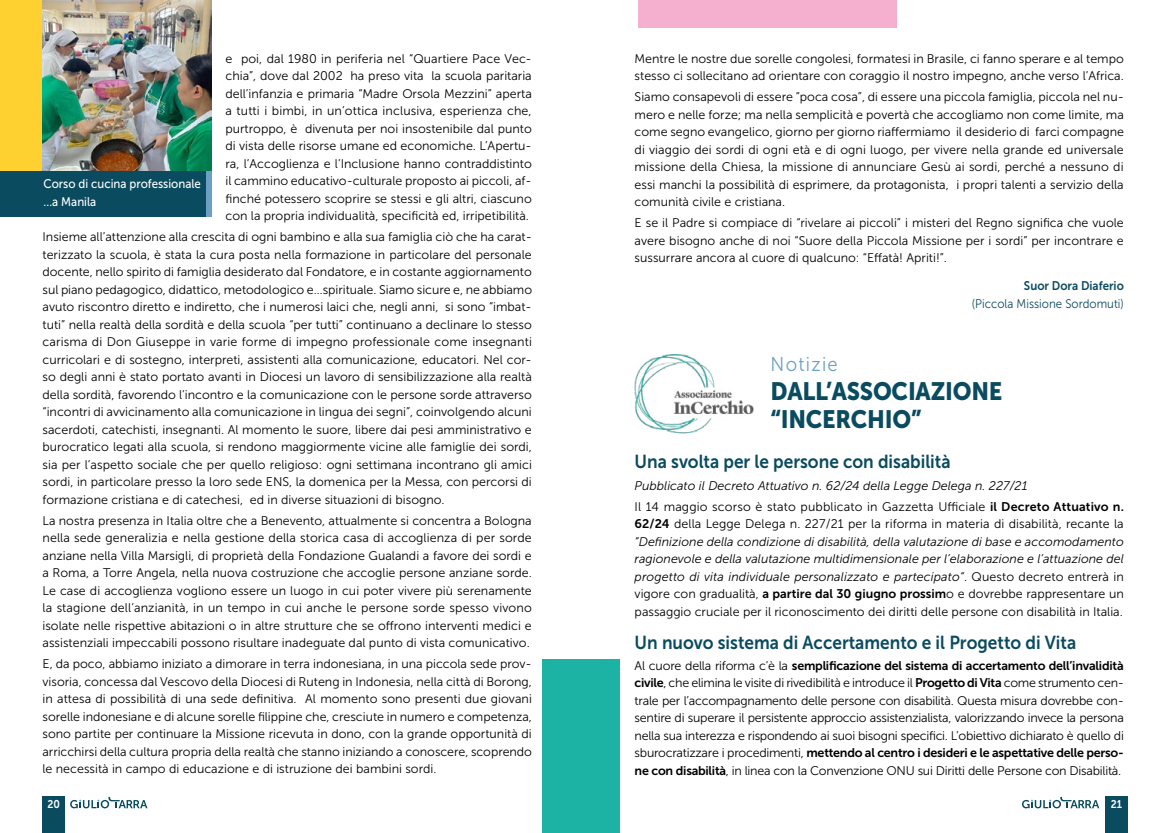
<style>
.page{position:relative;width:1170px;height:833px;background:#fff}
.page>*{position:absolute;margin:0;border:0;box-sizing:border-box;transform-origin:0 0}
.t1{font:25px/28.8px "Museo Sans 900";letter-spacing:-.01em;color:#0a4b60;scale:.92 1}
.t2{font:20px "Museo Sans 300";letter-spacing:.07em;color:#6b9fc4;scale:.92 1}
.t3{font:18.75px "Museo Sans 700";color:#0a4b60;scale:.92 1}
.t4{font:12.5px/17.5px "Museo Sans 300";color:#000;text-align:justify}
.t5{font:12.5px "Museo Sans 700";letter-spacing:-.02em;color:#000}
.t6{font:italic 12.5px/21px "Museo Sans 300";color:#000}
.t7{font:12.5px "Museo Sans 300";letter-spacing:-.02em;color:#000}
.t8{font:12.5px/17.5px "Museo Sans 500";color:#fff;scale:.92 1}
.t9{font:12.5px "Museo Sans 300";color:#0a4b60;scale:.92 1}
.t10{font:12.5px "Museo Sans 700";color:#0a4b60;scale:.92 1}
.t11{font:11.25px "Museo Sans 700";color:#fff;scale:.92 1}
.s1{font-style:normal}
.s2{font-family:"Museo Sans 700";font-style:normal}
.s3{font-family:"Museo Sans 700"}
.s4{font-style:italic}
.s5{font-family:"Museo Sans 300"}
</style>
<div class="page">
<div style="left:0;top:0;width:63px;height:177px;background:#fed130"></div>
<div style="left:542px;top:660px;width:77px;height:173px;background:#1cb3a4"></div>
<div style="left:638px;top:0;width:258px;height:27px;background:#f4b0ce"></div>
<img style="left:43px;top:0;width:168px;height:171px">
<div style="left:0;top:171px;width:207px;height:45px;background:#0a4b60"></div>
<div style="left:206px;top:171px;width:5px;height:45px;background:#6b9fc4"></div>
<img style="left:634px;top:354px;width:120px;height:80px">
<svg style="left:1022px;top:797px;width:77px;height:11px"></svg>
<svg style="left:70px;top:797px;width:77px;height:11px"></svg>
<div style="left:1105px;top:797px;width:22px;height:36px;background:#0a4b60"></div>
<div style="left:43px;top:797px;width:22px;height:36px;background:#0a4b60"></div>
<p class="t4" style="left:225px;top:50px;width:308px">e poi, dal 1980 in periferia nel “Quartiere Pace Vec&shy;chia”, dove dal 2002 ha preso vita la scuola paritaria dell’infanzia e primaria “Madre Orsola Mezzini” aperta a tutti i bimbi, in un’ottica inclusiva, esperienza che, purtroppo, è divenuta per noi insostenibile dal punto di vista delle risorse umane ed economiche. L’Apertu&shy;ra, l’Accoglienza e l’Inclusione hanno contraddistinto il cammino educativo-culturale proposto ai piccoli, af&shy;finché potessero scoprire se stessi e gli altri, ciascuno con la propria individualità, specificità ed, irripetibilità.</p>
<p class="t4" style="left:43px;top:228px;width:491px">Insieme all’attenzione alla crescita di ogni bambino e alla sua famiglia ciò che ha carat&shy;terizzato la scuola, è stata la cura posta nella formazione in particolare del personale docente, nello spirito di famiglia desiderato dal Fondatore, e in costante aggiornamento sul piano pedagogico, didattico, metodologico e…spirituale. Siamo sicure e, ne abbiamo avuto riscontro diretto e indiretto, che i numerosi laici che, negli anni, si sono “imbat&shy;tuti” nella realtà della sordità e della scuola “per tutti” continuano a declinare lo stesso carisma di Don Giuseppe in varie forme di impegno professionale come insegnanti curricolari e di sostegno, interpreti, assistenti alla comunicazione, educatori. Nel cor&shy;so degli anni è stato portato avanti in Diocesi un lavoro di sensibilizzazione alla realtà della sordità, favorendo l’incontro e la comunicazione con le persone sorde attraverso “incontri di avvicinamento alla comunicazione in lingua dei segni”, coinvolgendo alcuni sacerdoti, catechisti, insegnanti. Al momento le suore, libere dai pesi amministrativo e burocratico legati alla scuola, si rendono maggiormente vicine alle famiglie dei sordi, sia per l’aspetto sociale che per quello religioso: ogni settimana incontrano gli amici sordi, in particolare presso la loro sede ENS, la domenica per la Messa, con percorsi di formazione cristiana e di catechesi, ed in diverse situazioni di bisogno.</p>
<p class="t4" style="left:43px;top:512px;width:491px">La nostra presenza in Italia oltre che a Benevento, attualmente si concentra a Bologna nella sede generalizia e nella gestione della storica casa di accoglienza di per sorde anziane nella Villa Marsigli, di proprietà della Fondazione Gualandi a favore dei sordi e a Roma, a Torre Angela, nella nuova costruzione che accoglie persone anziane sorde.<br>Le case di accoglienza vogliono essere un luogo in cui poter vivere più serenamente la stagione dell’anzianità, in un tempo in cui anche le persone sorde spesso vivono isolate nelle rispettive abitazioni o in altre strutture che se offrono interventi medici e assistenziali impeccabili possono risultare inadeguate dal punto di vista comunicativo.</p>
<p class="t4" style="left:43px;top:655px;width:491px">E, da poco, abbiamo iniziato a dimorare in terra indonesiana, in una piccola sede prov&shy;visoria, concessa dal Vescovo della Diocesi di Ruteng in Indonesia, nella città di Borong, in attesa di possibilità di una sede definitiva. Al momento sono presenti due giovani sorelle indonesiane e di alcune sorelle filippine che, cresciute in numero e competenza, sono partite per continuare la Missione ricevuta in dono, con la grande opportunità di arricchirsi della cultura propria della realtà che stanno iniziando a conoscere, scoprendo le necessità in campo di educazione e di istruzione dei bambini sordi.</p>
<p class="t8" style="left:43px;top:175px;width:173px">Corso di cucina professionale …a Manila</p>
<p class="t4" style="left:634px;top:50px;width:490px">Mentre le nostre due sorelle congolesi, formatesi in Brasile, ci fanno sperare e al tempo stesso ci sollecitano ad orientare con coraggio il nostro impegno, anche verso l’Africa.</p>
<p class="t4" style="left:634px;top:88px;width:491px">Siamo consapevoli di essere ”poca cosa”, di essere una piccola famiglia, piccola nel nu&shy;mero e nelle forze; ma nella semplicità e povertà che accogliamo non come limite, ma come segno evangelico, giorno per giorno riaffermiamo il desiderio di farci compagne di viaggio dei sordi di ogni età e di ogni luogo, per vivere nella grande ed universale missione della Chiesa, la missione di annunciare Gesù ai sordi, perché a nessuno di essi manchi la possibilità di esprimere, da protagonista, i propri talenti a servizio della comunità civile e cristiana.</p>
<p class="t4" style="left:634px;top:214px;width:490px">E se il Padre si compiace di “rivelare ai piccoli” i misteri del Regno significa che vuole avere bisogno anche di noi “Suore della Piccola Missione per i sordi” per incontrare e sussurrare ancora al cuore di qualcuno: “Effatà! Apriti!”.</p>
<p class="t10" style="left:1023px;top:279px;width:110px">Suor Dora Diaferio</p>
<p class="t9" style="left:971px;top:297px;width:166px">(Piccola Missione Sordomuti)</p>
<h2 class="t2" style="left:770px;top:353px;width:75px">Notizie</h2>
<h1 class="t1" style="left:770px;top:376px;width:253px">DALL’ASSOCIAZIONE “INCERCHIO”</h1>
<h3 class="t3" style="left:634px;top:451px;width:345px">Una svolta per le persone con disabilità</h3>
<p class="t6" style="left:634px;top:475px;width:490px">Pubblicato il Decreto Attuativo n. 62/24 della Legge Delega n. 227/21<br><span class="s1">Il 14 maggio scorso è stato pubblicato in Gazzetta Ufficiale</span> <span class="s2">il Decreto Attuativo n.</span></p>
<p class="t4" style="left:634px;top:515px;width:490px"><span class="s3">62/24</span> della Legge Delega n. 227/21 per la riforma in materia di disabilità, recante la <span class="s4">“Definizione della condizione di disabilità, della valutazione di base e accomodamento ragionevole e della valutazione multidimensionale per l’elaborazione e l’attuazione del progetto di vita individuale personalizzato e partecipato“</span>. Questo decreto entrerà in vigore con gradualità, <span class="s3">a partire dal 30 giugno prossim</span>o e dovrebbe rappresentare un passaggio cruciale per il riconoscimento dei diritti delle persone con disabilità in Italia.</p>
<h3 class="t3" style="left:634px;top:632px;width:481px">Un nuovo sistema di Accertamento e il Progetto di Vita</h3>
<p class="t5" style="left:634px;top:658px;width:490px"><span class="s5">Al cuore della riforma c’è la</span> semplificazione del sistema di accertamento dell’invalidità</p>
<p class="t4" style="left:634px;top:674px;width:491px"><span class="s3">civile</span>, che elimina le visite di rivedibilità e introduce il <span class="s3">Progetto di Vita</span> come strumento cen&shy;trale per l’accompagnamento delle persone con disabilità. Questa misura dovrebbe con&shy;sentire di superare il persistente approccio assistenzialista, valorizzando invece la persona nella sua interezza e rispondendo ai suoi bisogni specifici. L’obiettivo dichiarato è quello di</p>
<p class="t5" style="left:634px;top:746px;width:490px"><span class="s5">sburocratizzare i procedimenti,</span> mettendo al centro i desideri e le aspettative delle perso-</p>
<p class="t7" style="left:634px;top:764px;width:488px"><span class="s3">ne con disabilità</span>, in linea con la Convenzione ONU sui Diritti delle Persone con Disabilità.</p>
<p class="t11" style="left:47px;top:798px;width:15px">20</p>
<p class="t11" style="left:1110px;top:798px;width:14px">21</p>
</div>
